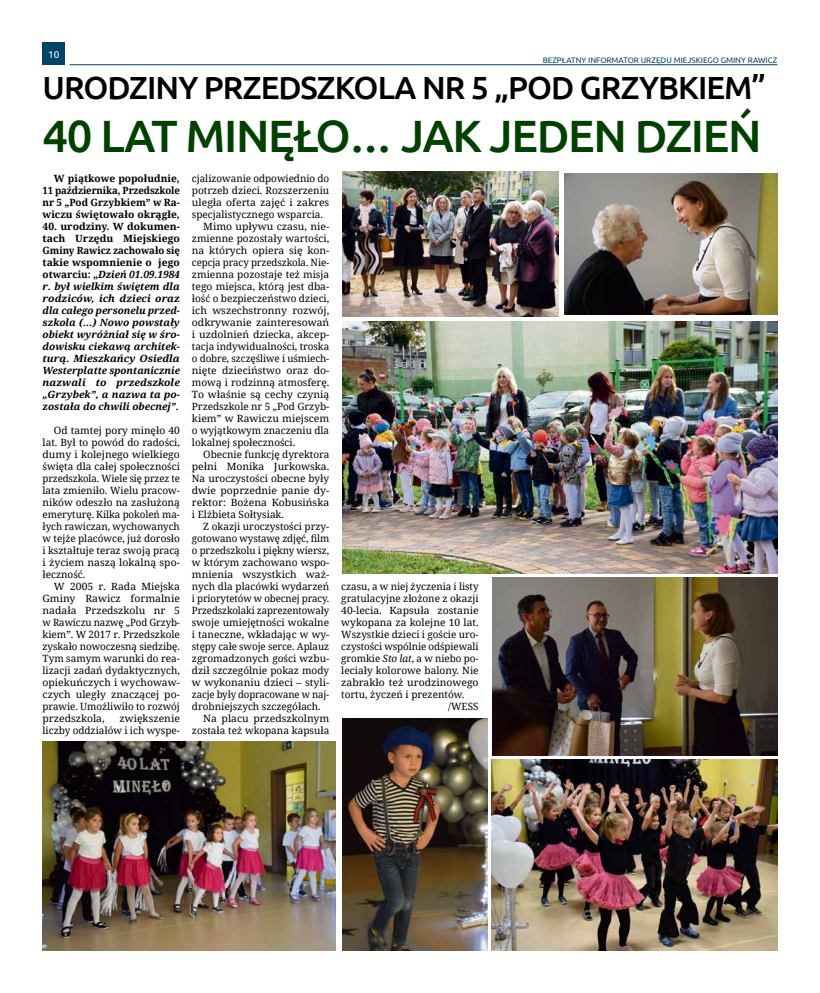
<style>
.page{position:relative;width:820px;height:993px;background:#fff}
.page>*{position:absolute;margin:0;border:0;box-sizing:border-box;transform-origin:0 0}
.t1{font:500 45.3px "Ubuntu";letter-spacing:-.03em;color:#004100}
.t2{font:500 32px "Ubuntu";letter-spacing:-.03em;color:#000}
.t3{font:10px/12px "Noto Serif";color:#000;text-align:justify}
.t4{font:10px/12px "Noto Serif";color:#000;text-align:justify;scale:1.04 1}
.t5{font:italic 700 10px/12px "Noto Serif";color:#000;text-align:justify}
.t6{font:700 10px/12px "Noto Serif";color:#000;text-align:justify}
.t7{font:10px "Noto Serif";color:#000;scale:.96 1}
.t8{font:10px "Ubuntu";color:#fff}
.t9{font:8px "Ubuntu";color:#004367}
.s1{font-style:normal}
.s2{font-style:italic}
</style>
<div class="page">
<div style="left:43px;top:43px;width:22px;height:22px;background:#004367"></div>
<hr style="left:69px;top:64px;width:708px;height:1px;background:#004367">
<img style="left:492px;top:577px;width:285px;height:178px">
<img style="left:564px;top:173px;width:213px;height:142px">
<img style="left:43px;top:741px;width:293px;height:209px">
<img style="left:492px;top:759px;width:285px;height:191px">
<img style="left:342px;top:172px;width:216px;height:144px">
<img style="left:342px;top:321px;width:435px;height:252px">
<img style="left:342px;top:718px;width:145px;height:232px">
<p class="t8" style="left:48px;top:48px;width:13px">10</p>
<p class="t9" style="left:542px;top:55px;width:236px">BEZPŁATNY INFORMATOR URZĘDU MIEJSKIEGO GMINY RAWICZ</p>
<h2 class="t2" style="left:43px;top:68px;width:105px">U RODZINY</h2>
<h2 class="t2" style="left:204px;top:68px;width:435px">PRZEDSZKOLA NR 5 „POD GRZYBKIE</h2>
<h2 class="t2" style="left:724px;top:68px;width:43px">M”</h2>
<h1 class="t1" style="left:43px;top:108px;width:720px">40 LAT MINĘŁO… JAK JEDEN DZIEŃ</h1>
<p class="t6" style="left:43px;top:172px;width:139px;text-indent:11px">W piątkowe popołudnie, 11 października, Przedszkole nr 5 „Pod Grzybkiem” w Ra&shy;wiczu świętowało okrągłe,</p>
<p class="t5" style="left:43px;top:220px;width:139px"><span class="s1">40. urodziny. W dokumen&shy;tach Urzędu Miejskiego Gminy Rawicz zachowało się takie wspomnienie o jego otwarciu: „</span>Dzień 01.09.1984 r. był wielkim świętem dla rodziców, ich dzieci oraz dla całego personelu przed&shy;szkola (…) Nowo powstały obiekt wyróżniał się w śro&shy;dowisku ciekawą architek&shy;turą. Mieszkańcy Osiedla Westerplatte spontanicznie nazwali to przedszkole „Grzybek”, a nazwa ta po&shy;została do chwili obecnej”<span class="s1">.</span></p>
<p class="t3" style="left:43px;top:423px;width:139px;text-indent:11px">Od tamtej pory minęło 40 lat. Był to powód do radości, dumy i kolejnego wielkiego święta dla całej społeczności przedszkola. Wiele się przez te lata zmieniło. Wielu pracow&shy;ników odeszło na zasłużoną emeryturę. Kilka pokoleń ma&shy;łych rawiczan, wychowanych w tejże placówce, już dorosło i kształtuje teraz swoją pracą i życiem naszą lokalną spo&shy;łeczność.</p>
<p class="t4" style="left:43px;top:579px;width:133px;text-indent:11px">W 2005 r. Rada Miejska Gminy Rawicz formalnie nadała Przedszkolu nr 5 w Rawiczu nazwę „Pod Grzyb&shy;kiem”. W 2017 r. Przedszkole zyskało nowoczesną siedzibę.<br>Tym samym warunki do rea&shy;lizacji zadań dydaktycznych, opiekuńczych i wychowaw&shy;czych uległy znaczącej po&shy;prawie. Umożliwiło to rozwój przedszkola,</p>
<p class="t4" style="left:43px;top:711px;width:133px;text-align:right">zwiększenie<br>liczby oddziałów i ich wyspe-</p>
<p class="t3" style="left:192px;top:171px;width:139px">cjalizowanie odpowiednio do</p>
<p class="t3" style="left:192px;top:183px;width:139px">potrzeb dzieci. Rozszerzeniu</p>
<p class="t4" style="left:192px;top:195px;width:133px">uległa oferta zajęć i zakres</p>
<p class="t3" style="left:192px;top:207px;width:132px">specjalistycznego wsparcia.</p>
<p class="t4" style="left:203px;top:219px;width:123px">Mimo upływu czasu, nie-</p>
<p class="t3" style="left:192px;top:231px;width:139px">zmienne pozostały wartości,</p>
<p class="t4" style="left:192px;top:243px;width:133px">na których opiera się kon-</p>
<p class="t3" style="left:192px;top:255px;width:139px">cepcja pracy przedszkola. Nie-</p>
<p class="t3" style="left:192px;top:267px;width:139px">zmienna pozostaje też misja</p>
<p class="t3" style="left:192px;top:279px;width:139px">tego miejsca, którą jest dba-</p>
<p class="t3" style="left:192px;top:291px;width:139px">łość o bezpieczeństwo dzieci,</p>
<p class="t4" style="left:192px;top:303px;width:133px">ich wszechstronny rozwój,</p>
<p class="t4" style="left:192px;top:315px;width:133px">odkrywanie zainteresowań</p>
<p class="t4" style="left:192px;top:327px;width:133px">i uzdolnień dziecka, akcep-</p>
<p class="t3" style="left:192px;top:339px;width:139px">tacja indywidualności, troska</p>
<p class="t3" style="left:192px;top:351px;width:139px">o dobre, szczęśliwe i uśmiech-</p>
<p class="t4" style="left:192px;top:363px;width:133px">nięte dzieciństwo oraz do-</p>
<p class="t3" style="left:192px;top:375px;width:139px">mową i rodzinną atmosferę.</p>
<p class="t4" style="left:192px;top:387px;width:133px">To właśnie są cechy czynią</p>
<p class="t3" style="left:192px;top:399px;width:139px">Przedszkole nr 5 „Pod Grzyb-</p>
<p class="t4" style="left:192px;top:411px;width:133px">kiem” w Rawiczu miejscem</p>
<p class="t3" style="left:192px;top:423px;width:139px">o wyjątkowym znaczeniu dla</p>
<p class="t3" style="left:192px;top:435px;width:105px">lokalnej społeczności.</p>
<p class="t3" style="left:203px;top:447px;width:127px">Obecnie funkcję dyrektora</p>
<p class="t4" style="left:192px;top:459px;width:133px">pełni Monika Jurkowska.</p>
<p class="t3" style="left:192px;top:471px;width:139px">Na uroczystości obecne były</p>
<p class="t4" style="left:192px;top:483px;width:133px">dwie poprzednie panie dy-</p>
<p class="t4" style="left:192px;top:495px;width:133px">rektor: Bożena Kobusińska</p>
<p class="t3" style="left:192px;top:507px;width:93px">i Elżbieta Sołtysiak.</p>
<p class="t3" style="left:203px;top:519px;width:127px">Z okazji uroczystości przy-</p>
<p class="t3" style="left:192px;top:531px;width:139px">gotowano wystawę zdjęć, film</p>
<p class="t3" style="left:192px;top:543px;width:139px">o przedszkolu i piękny wiersz,</p>
<p class="t3" style="left:192px;top:555px;width:139px">w którym zachowano wspo-</p>
<p class="t4" style="left:192px;top:567px;width:133px">mnienia wszystkich waż-</p>
<p class="t3" style="left:192px;top:579px;width:139px">nych dla placówki wydarzeń</p>
<p class="t3" style="left:192px;top:591px;width:139px">i priorytetów w obecnej pracy.</p>
<p class="t7" style="left:192px;top:603px;width:145px">Przedszkolaki zaprezentowały</p>
<p class="t3" style="left:192px;top:615px;width:139px">swoje umiejętności wokalne</p>
<p class="t3" style="left:192px;top:627px;width:139px">i taneczne, wkładając w wy-</p>
<p class="t3" style="left:192px;top:639px;width:139px">stępy całe swoje serce. Aplauz</p>
<p class="t3" style="left:192px;top:651px;width:139px">zgromadzonych gości wzbu-</p>
<p class="t3" style="left:192px;top:663px;width:139px">dził szczególnie pokaz mody</p>
<p class="t4" style="left:192px;top:675px;width:133px">w wykonaniu dzieci – styli-</p>
<p class="t7" style="left:192px;top:687px;width:144px">zacje były dopracowane w naj-</p>
<p class="t3" style="left:192px;top:699px;width:130px">drobniejszych szczegółach.</p>
<p class="t4" style="left:203px;top:711px;width:123px">Na placu przedszkolnym</p>
<p class="t3" style="left:192px;top:723px;width:139px">została też wkopana kapsuła</p>
<p class="t3" style="left:341px;top:579px;width:139px">czasu, a w niej życzenia i listy</p>
<p class="t3" style="left:341px;top:591px;width:139px">gratulacyjne złożone z okazji</p>
<p class="t4" style="left:341px;top:603px;width:133px">40-lecia. Kapsuła zostanie</p>
<p class="t3" style="left:341px;top:615px;width:139px">wykopana za kolejne 10 lat.</p>
<p class="t3" style="left:341px;top:627px;width:139px">Wszystkie dzieci i goście uro-</p>
<p class="t3" style="left:341px;top:639px;width:139px">czystości wspólnie odśpiewali</p>
<p class="t3" style="left:341px;top:651px;width:139px">gromkie <span class="s2">Sto lat</span>, a w niebo po-</p>
<p class="t3" style="left:341px;top:663px;width:139px">leciały kolorowe balony. Nie</p>
<p class="t4" style="left:341px;top:675px;width:133px">zabrakło też urodzinowego</p>
<p class="t3" style="left:341px;top:687px;width:124px">tortu, życzeń i prezentów.</p>
<p class="t3" style="left:448px;top:699px;width:32px">/WESS</p>
</div>
